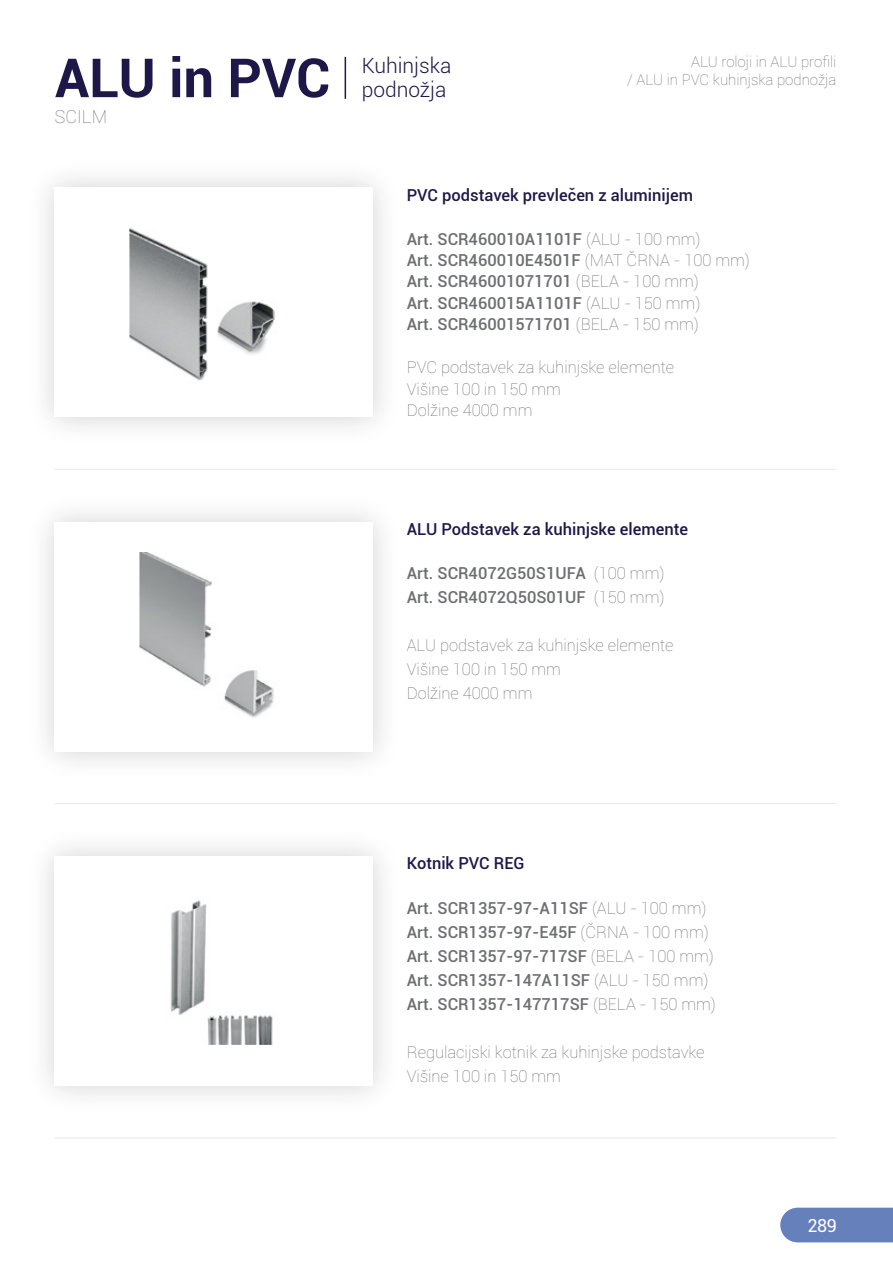
<style>
.page{position:relative;width:893px;height:1263px;background:#fff}
.page>*{position:absolute;margin:0;border:0;box-sizing:border-box;transform-origin:0 0}
.t1{font:700 54px "Roboto";color:#1d1848}
.t2{font:300 21px/24px "Roboto";color:#1d1848}
.t3{font:100 18px "Roboto";color:#6d6e71}
.t4{font:18px "Roboto";color:#fff}
.t5{font:500 16.5px/24px "Roboto";color:#6d6e71}
.t6{font:100 16.5px/24px "Roboto";color:#6d6e71}
.t7{font:500 16.5px "Roboto";color:#1d1848}
.t8{font:100 15px/18px "Roboto";color:#6d6e71;text-align:right}
.s1{font-weight:100}
</style>
<div class="page">
<div style="left:780px;top:1208px;width:113px;height:34px;background:#6680bc"></div>
<hr style="left:345px;top:57px;width:1px;height:42px;background:#1d1848">
<hr style="left:55px;top:469px;width:781px;height:1px;background:#ebebec">
<hr style="left:55px;top:803px;width:781px;height:1px;background:#ebebec">
<img style="left:130px;top:228px;width:145px;height:153px">
<img style="left:140px;top:553px;width:134px;height:165px">
<img style="left:170px;top:900px;width:103px;height:144px">
<hr style="left:55px;top:1137px;width:781px;height:1px;background:#ebebec">
<h1 class="t1" style="left:55px;top:40px;width:277px">ALU in PVC</h1>
<p class="t2" style="left:362px;top:53px;width:91px">Kuhinjska podnožja</p>
<p class="t3" style="left:55px;top:105px;width:54px">SCILM</p>
<p class="t8" style="left:627px;top:53px;width:211px">ALU roloji in ALU profili<br>/ ALU in PVC kuhinjska podnožja</p>
<p class="t7" style="left:407px;top:183px;width:288px">PVC podstavek prevlečen z aluminijem</p>
<p class="t5" style="left:407px;top:227px;width:345px;line-height:21.5px">Art. SCR460010A1101F <span class="s1">(ALU - 100 mm)<br></span>Art. SCR460010E4501F <span class="s1">(MAT ČRNA - 100 mm)<br></span>Art. SCR46001071701 <span class="s1">(BELA - 100 mm)<br></span>Art. SCR460015A1101F <span class="s1">(ALU - 150 mm)<br></span>Art. SCR46001571701 <span class="s1">(BELA - 150 mm)</span></p>
<p class="t6" style="left:407px;top:356px;width:269px;line-height:21.5px">PVC podstavek za kuhinjske elemente<br>Višine 100 in 150 mm<br>Dolžine 4000 mm</p>
<p class="t7" style="left:407px;top:517px;width:283px">ALU Podstavek za kuhinjske elemente</p>
<p class="t5" style="left:407px;top:560px;width:259px">Art. SCR4072G50S1UFA <span class="s1">(100 mm)<br></span>Art. SCR4072Q50S01UF <span class="s1">(150 mm)</span></p>
<p class="t6" style="left:407px;top:632px;width:268px">ALU podstavek za kuhinjske elemente<br>Višine 100 in 150 mm<br>Dolžine 4000 mm</p>
<p class="t7" style="left:407px;top:852px;width:119px">Kotnik PVC REG</p>
<p class="t5" style="left:407px;top:895px;width:311px">Art. SCR1357-97-A11SF <span class="s1">(ALU - 100 mm)<br></span>Art. SCR1357-97-E45F <span class="s1">(ČRNA - 100 mm)<br></span>Art. SCR1357-97-717SF <span class="s1">(BELA - 100 mm)<br></span>Art. SCR1357-147A11SF <span class="s1">(ALU - 150 mm)<br></span>Art. SCR1357-147717SF <span class="s1">(BELA - 150 mm)</span></p>
<p class="t6" style="left:407px;top:1039px;width:299px">Regulacijski kotnik za kuhinjske podstavke<br>Višine 100 in 150 mm</p>
<p class="t4" style="left:807px;top:1213px;width:31px">289</p>
</div>
